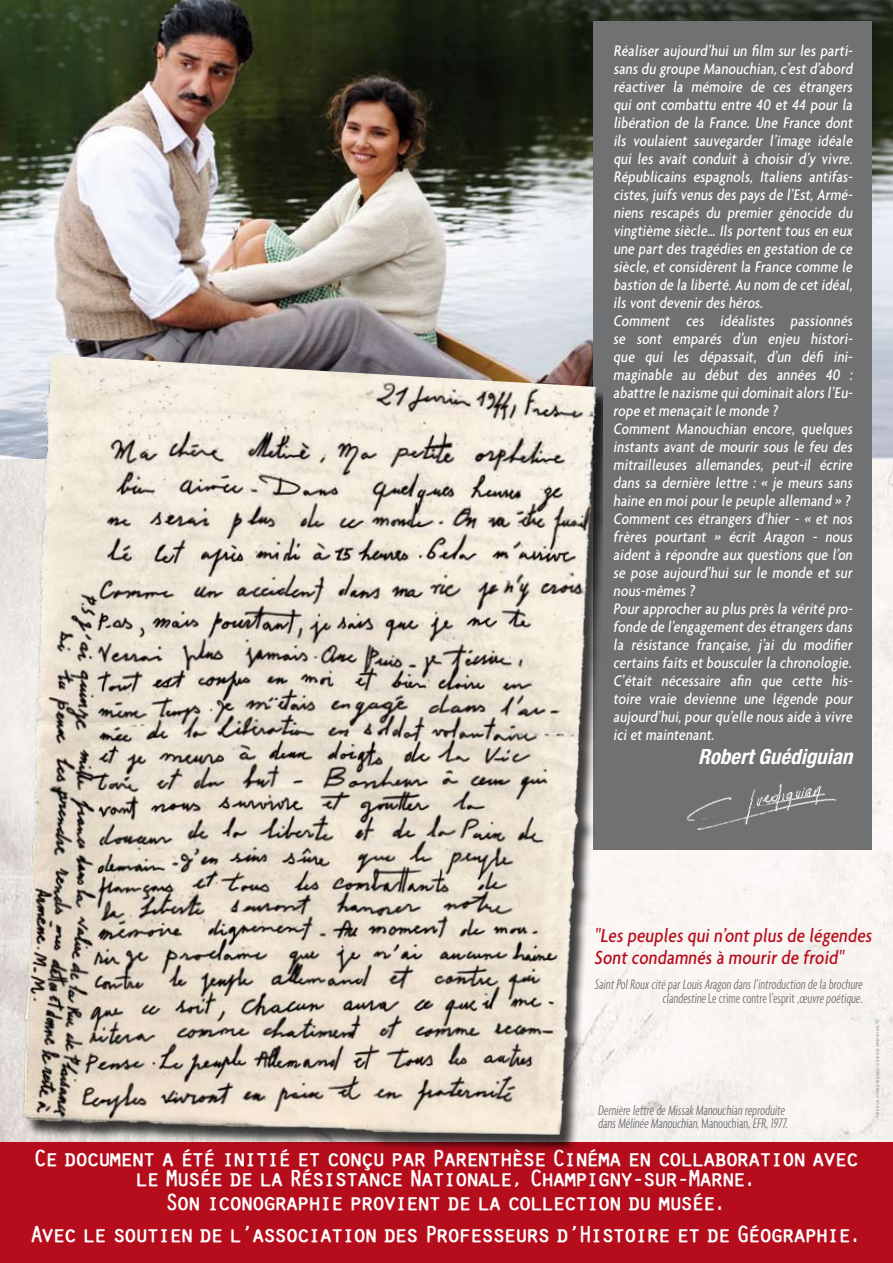
<style>
.page{position:relative;width:893px;height:1263px;background:#fff}
.page>*{position:absolute;margin:0;border:0;box-sizing:border-box;transform-origin:0 0}
.t1{font:24px/19.5px "Pure Capital";letter-spacing:-.01em;color:#fff;text-align:center}
.t2{font:italic 700 condensed 21px "Helvetica Neue";color:#fff}
.t3{font:500 condensed 20.4px/22.4px "Agenda";color:#b60d1c}
.t4{font:500 condensed 16.5px/18px "Agenda";letter-spacing:.01em;color:#fff}
.t5{font:300 extra-condensed 15px/13.5px "Agenda";color:#707173}
.t6{font:300 ultra-condensed 3.9px "Univers";letter-spacing:.02em;color:#9a9492}
</style>
<div class="page">
<div style="left:610px;top:458px;width:283px;height:685px;background:#f8f4f1"></div>
<img style="left:0;top:0;width:893px;height:458px">
<div style="left:593px;top:21px;width:279px;height:828px;background:#707173"></div>
<div style="left:0;top:1143px;width:893px;height:120px;background:#b60d1c"></div>
<img style="left:0;top:354px;width:610px;height:796px">
<img style="left:670px;top:783px;width:180px;height:94px">
<svg style="left:874px;top:1018px;width:7px;height:7px"></svg>
<p class="t4" style="left:613px;top:42px;width:243px">Réaliser aujourd’hui un film sur les parti&shy;sans du groupe Manouchian, c’est d’abord réactiver la mémoire de ces étrangers qui ont combattu entre 40 et 44 pour la libération de la France. Une France dont ils voulaient sauvegarder l’image idéale qui les avait conduit à choisir d’y vivre.<br>Républicains espagnols, Italiens antifas&shy;cistes, juifs venus des pays de l’Est, Armé&shy;niens rescapés du premier génocide du vingtième siècle… Ils portent tous en eux une part des tragédies en gestation de ce siècle, et considèrent la France comme le bastion de la liberté.Au nom de cet idéal, ils vont devenir des héros.<br>Comment ces idéalistes passionnés se sont emparés d’un enjeu histori&shy;que qui les dépassait, d’un défi ini&shy;maginable au début des années 40 : abattre le nazisme quidominait alors l’Eu&shy;rope et menaçait le monde ?<br>Comment Manouchian encore, quelques instants avant de mourir sous le feu des mitrailleuses allemandes, peut-il écrire dans sa dernière lettre : « je meurs sans haine en moipour le peuple allemand » ?<br>Comment ces étrangers d’hier - « et nos frères pourtant » écrit Aragon - nous aident à répondre aux questions que l’on se pose aujourd’hui sur le monde et sur nous-mêmes ?<br>Pour approcher au plus près la vérité pro&shy;fonde de l’engagement des étrangers dans la résistance française, j ’ai du modifier certains faits et bousculer la chronologie.<br>C’était nécessaire afin que cette his&shy;toire vraie devienne une légende pour aujourd’hui,pour qu’elle nous aide à vivre iciet maintenant.</p>
<p class="t2" style="left:698px;top:743px;width:156px">Robert Guédiguian</p>
<p class="t3" style="left:594px;top:924px;width:282px">"Les peuples quin’ont plus de légendes<br>Sont condamnés à mourir de froid"</p>
<p class="t5" style="left:595px;top:977px;width:271px;text-align:right">SaintPolRoux cité parLouisAragon dansl’introduction de la brochure clandestine Le crime contre l’esprit ,œuvre poétique.</p>
<p class="t5" style="left:598px;top:1103px;width:193px">Dernière lettre de Missak Manouchian reproduite dansMélinée Manouchian,Manouchian,EFR,1977.</p>
<h1 class="t1" style="left:35px;top:1150px;width:825px">Ce document a été initié et conçu par Parenthèse Cinéma en collaboration avec le Musée de la Résistance Nationale, Champigny-sur-Marne.</h1>
<h1 class="t1" style="left:31px;top:1187px;width:832px;line-height:32.5px">Son iconographie provient de la collection du musée.<br>Avec le soutien de l’association des Professeurs d’Histoire et de Géographie.</h1>
<p class="t6" style="left:876px;top:1116px;width:92px;rotate:-90deg">PhotoS DU FILM : © stéphanie braunschweig © PIERRE MILON - Imprimé sur papier</p>
</div>
